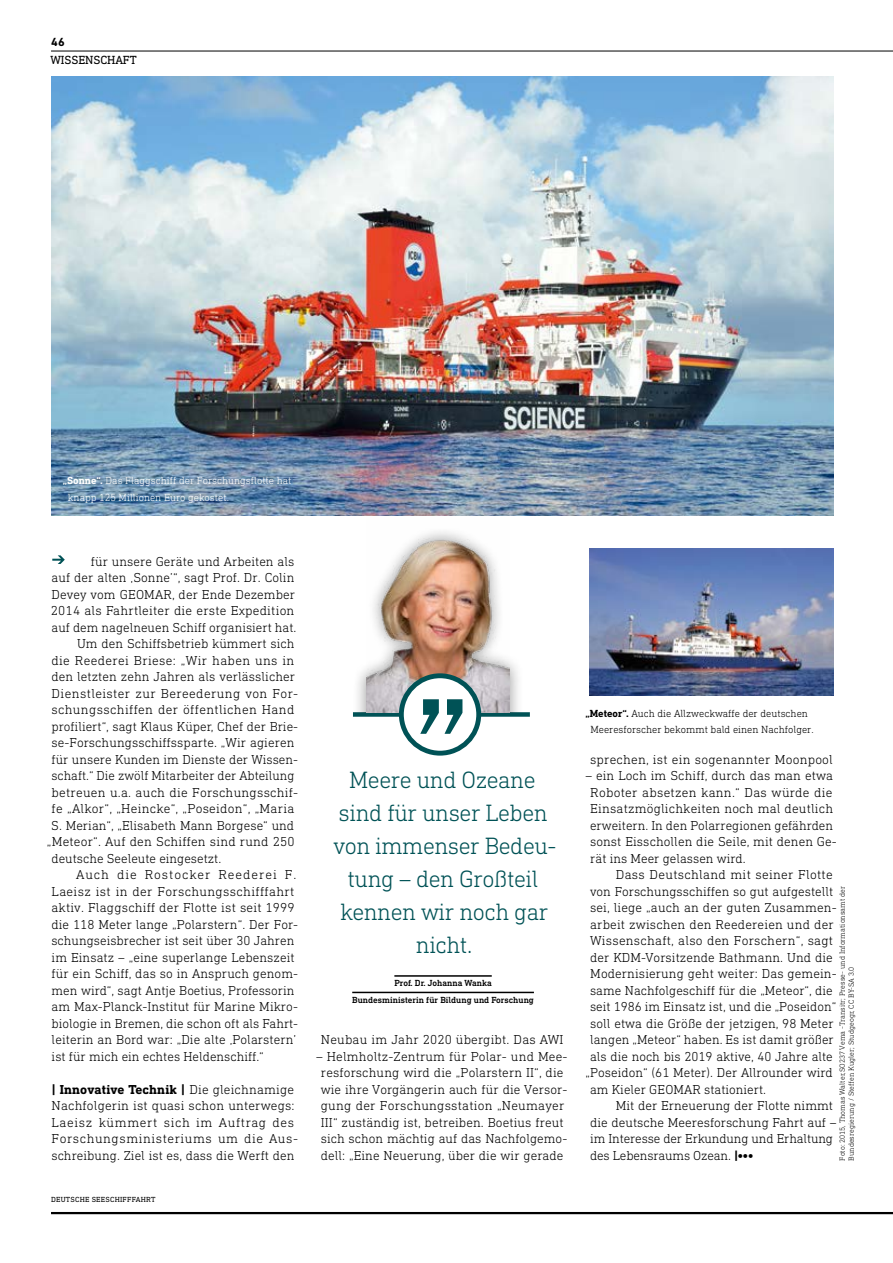
<style>
.page{position:relative;width:893px;height:1263px;background:#fff}
.page>*{position:absolute;margin:0;border:0;box-sizing:border-box;transform-origin:0 0}
.t1{font:300 24px/33px "DIN Next Slab Pro";letter-spacing:-.02em;color:#005256;text-align:center}
.t2{font:300 13.2px/16.5px "DIN Next Slab Pro";letter-spacing:.005em;color:#000}
.t3{font:300 13.2px "DIN Next Slab Pro";letter-spacing:.025em;color:#000}
.t4{font:300 13.2px "DIN Next Slab Pro";letter-spacing:.07em;color:#000}
.t5{font:12px "DIN Next Slab Pro";letter-spacing:-.01em;color:#000}
.t6{font:700 12px "DIN Next Slab Pro";color:#000}
.t7{font:300 10.5px/16.5px "DIN Next Slab Pro";color:#000;text-align:center}
.t8{font:300 10.5px/16.5px "DIN Next Slab Pro";color:#fff}
.t9{font:500 9px/16.5px "DIN Next Slab Pro";color:#000;text-align:center}
.t10{font:300 7.5px/9px "DIN Next Slab Pro";letter-spacing:.005em;color:#000}
.t11{font:7.5px "DIN Next Slab Pro";letter-spacing:.03em;color:#000}
.s1{font-weight:700}
.s2{font-family:"DIN Pro";font-weight:700;font-size:12px}
</style>
<div class="page">
<div style="left:353px;top:712px;width:177px;height:5px;background:#005256"></div>
<hr style="left:394px;top:975px;width:98px;height:2px;background:#000">
<hr style="left:352px;top:992px;width:182px;height:1px;background:#000">
<div style="left:353px;top:526px;width:171px;height:186px;background:#000;opacity:.4"></div>
<img style="left:366px;top:515px;width:144px;height:197px">
<div style="left:401px;top:676px;width:78px;height:77px;background:#fff;border-radius:50%"></div>
<div style="left:399px;top:673px;width:82px;height:83px;border:5px solid #005256;border-radius:50%"></div>
<svg style="left:420px;top:699px;width:42px;height:35px"></svg>
<img style="left:51px;top:77px;width:782px;height:438px">
<svg style="left:52px;top:555px;width:13px;height:9px"></svg>
<img style="left:590px;top:549px;width:243px;height:147px">
<hr style="left:51px;top:1212px;width:842px;height:2px;background:#000">
<hr style="left:51px;top:51px;width:842px;height:1px;background:#000">
<p class="t6" style="left:51px;top:35px;width:15px">46</p>
<p class="t5" style="left:50px;top:53px;width:88px">WISSENSCHAFT</p>
<p class="t8" style="left:68px;top:472px;width:225px;text-indent:-5px"><span class="s1">„Sonne“.</span> Das Flaggschiff der Forschungsflotte hat knapp 125 Millionen Euro gekostet.</p>
<p class="t2" style="left:91px;top:553px;width:205px">für unsere Geräte und Arbeiten als</p>
<p class="t2" style="left:51px;top:569px;width:244px">auf der alten ‚Sonne’“, sagt Prof. Dr. Colin</p>
<p class="t2" style="left:52px;top:586px;width:245px">Devey vom GEOMAR, der Ende Dezember</p>
<p class="t2" style="left:51px;top:602px;width:245px">2014 als Fahrtleiter die erste Expedition</p>
<p class="t2" style="left:51px;top:619px;width:246px">auf dem nagelneuen Schiff organisiert hat.</p>
<p class="t2" style="left:77px;top:635px;width:219px">Um den Schiffsbetrieb kümmert sich</p>
<p class="t3" style="left:51px;top:653px;width:244px">die Reederei Briese: „Wir haben uns in</p>
<p class="t2" style="left:51px;top:668px;width:245px">den letzten zehn Jahren als verlässlicher</p>
<p class="t3" style="left:52px;top:686px;width:248px">Dienstleister zur Bereederung von For-</p>
<p class="t3" style="left:51px;top:702px;width:245px">schungsschiffen der öffentlichen Hand</p>
<p class="t2" style="left:51px;top:718px;width:248px">profiliert“, sagt Klaus Küper, Chef der Brie-</p>
<p class="t2" style="left:51px;top:734px;width:244px">se-Forschungsschiffssparte. „Wir agieren</p>
<p class="t2" style="left:52px;top:751px;width:248px">für unsere Kunden im Dienste der Wissen-</p>
<p class="t2" style="left:51px;top:767px;width:245px">schaft.“ Die zwölf Mitarbeiter der Abteilung</p>
<p class="t2" style="left:52px;top:784px;width:248px">betreuen u.a. auch die Forschungsschif-</p>
<p class="t2" style="left:52px;top:800px;width:244px">fe „Alkor“, „Heincke“, „Poseidon“, „Maria</p>
<p class="t2" style="left:51px;top:817px;width:245px">S. Merian“, „Elisabeth Mann Borgese“ und</p>
<p class="t2" style="left:47px;top:833px;width:249px">„Meteor“. Auf den Schiffen sind rund 250</p>
<p class="t2" style="left:51px;top:850px;width:171px">deutsche Seeleute eingesetzt.</p>
<p class="t4" style="left:76px;top:867px;width:222px">Auch die Rostocker Reederei F.</p>
<p class="t3" style="left:52px;top:884px;width:244px">Laeisz ist in der Forschungsschifffahrt</p>
<p class="t2" style="left:51px;top:899px;width:245px">aktiv. Flaggschiff der Flotte ist seit 1999</p>
<p class="t2" style="left:51px;top:916px;width:248px">die 118 Meter lange „Polarstern“. Der For-</p>
<p class="t2" style="left:51px;top:932px;width:244px">schungseisbrecher ist seit über 30 Jahren</p>
<p class="t2" style="left:52px;top:949px;width:244px">im Einsatz – „eine superlange Lebenszeit</p>
<p class="t2" style="left:52px;top:965px;width:248px">für ein Schiff, das so in Anspruch genom-</p>
<p class="t2" style="left:52px;top:982px;width:244px">men wird“, sagt Antje Boetius, Professorin</p>
<p class="t2" style="left:51px;top:998px;width:248px">am Max-Planck-Institut für Marine Mikro-</p>
<p class="t2" style="left:52px;top:1015px;width:248px">biologie in Bremen, die schon oft als Fahrt-</p>
<p class="t2" style="left:52px;top:1031px;width:246px">leiterin an Bord war: „Die alte ‚Polarstern’</p>
<p class="t2" style="left:52px;top:1048px;width:214px">ist für mich ein echtes Heldenschiff.“</p>
<p class="t2" style="left:51px;top:1081px;width:248px"><span class="s1">| Innovative Technik |</span> Die gleichnamige Nachfolgerin ist quasi schon unterwegs:<br>Laeisz kümmert sich im Auftrag des Forschungsministeriums um die Aus&shy;schreibung. Ziel ist es, dass die Werft den</p>
<p class="t11" style="left:51px;top:1195px;width:106px">DEUTSCHE SEESCHIFFFAHRT</p>
<h1 class="t1" style="left:333px;top:763px;width:225px">Meere und Ozeane sind für unser Leben von immenser Bedeu&shy;tung – den Großteil kennen wir noch gar nicht.</h1>
<p class="t9" style="left:352px;top:975px;width:183px">Prof. Dr. Johanna Wanka<br>Bundesministerin für Bildung und Forschung</p>
<p class="t2" style="left:321px;top:1031px;width:244px">Neubau im Jahr 2020 übergibt. Das AWI</p>
<p class="t2" style="left:316px;top:1048px;width:253px;text-align:center">– Helmholtz-Zentrum für Polar- und Mee&shy;resforschung wird die „Polarstern II“, die wie ihre Vorgängerin auch für die Versor&shy;gung der Forschungsstation „Neumayer III“ zuständig ist, betreiben. Boetius freut sich schon mächtig auf das Nachfolgemo&shy;dell: „Eine Neuerung, über die wir gerade</p>
<p class="t7" style="left:585px;top:705px;width:230px"><span class="s1">„Meteor“.</span> Auch die Allzweckwaffe der deutschen<br>Meeresforscher bekommt bald einen Nachfolger.</p>
<p class="t2" style="left:590px;top:751px;width:244px">sprechen, ist ein sogenannter Moonpool</p>
<p class="t2" style="left:590px;top:767px;width:248px;text-indent:-5px">– ein Loch im Schiff, durch das man etwa Roboter absetzen kann.“ Das würde die Einsatzmöglichkeiten noch mal deutlich erweitern. In den Polarregionen gefährden sonst Eisschollen die Seile, mit denen Ge&shy;rät ins Meer gelassen wird.</p>
<p class="t2" style="left:616px;top:866px;width:218px">Dass Deutschland mit seiner Flotte</p>
<p class="t2" style="left:590px;top:883px;width:245px">von Forschungsschiffen so gut aufgestellt</p>
<p class="t2" style="left:590px;top:899px;width:248px">sei, liege „auch an der guten Zusammen-</p>
<p class="t2" style="left:590px;top:916px;width:245px">arbeit zwischen den Reedereien und der</p>
<p class="t2" style="left:590px;top:932px;width:245px">Wissenschaft, also den Forschern“, sagt</p>
<p class="t2" style="left:590px;top:949px;width:244px">der KDM-Vorsitzende Bathmann. Und die</p>
<p class="t2" style="left:590px;top:965px;width:248px">Modernisierung geht weiter: Das gemein-</p>
<p class="t2" style="left:590px;top:982px;width:244px">same Nachfolgeschiff für die „Meteor“, die</p>
<p class="t2" style="left:590px;top:998px;width:248px">seit 1986 im Einsatz ist, und die „Poseidon“</p>
<p class="t2" style="left:590px;top:1015px;width:245px">soll etwa die Größe der jetzigen, 98 Meter</p>
<p class="t2" style="left:590px;top:1031px;width:245px">langen „Meteor“ haben. Es ist damit größer</p>
<p class="t2" style="left:590px;top:1048px;width:244px">als die noch bis 2019 aktive, 40 Jahre alte</p>
<p class="t2" style="left:586px;top:1064px;width:249px">„Poseidon“ (61 Meter). Der Allrounder wird</p>
<p class="t2" style="left:590px;top:1081px;width:177px">am Kieler GEOMAR stationiert.</p>
<p class="t2" style="left:616px;top:1097px;width:219px">Mit der Erneuerung der Flotte nimmt</p>
<p class="t2" style="left:590px;top:1114px;width:248px">die deutsche Meeresforschung Fahrt auf –</p>
<p class="t2" style="left:590px;top:1130px;width:244px">im Interesse der Erkundung und Erhaltung</p>
<p class="t2" style="left:590px;top:1147px;width:165px">des Lebensraums Ozean. <span class="s2">|•••</span></p>
<p class="t10" style="left:838px;top:1161px;width:276px;rotate:-90deg">Foto: 2015, Thomas Walter,SO237 Vema -Transitr; Presse- und Informationsamt der<br>Bundesregierung / Steffen Kugler; Studgeogr, CC BY-SA 3.0</p>
</div>
